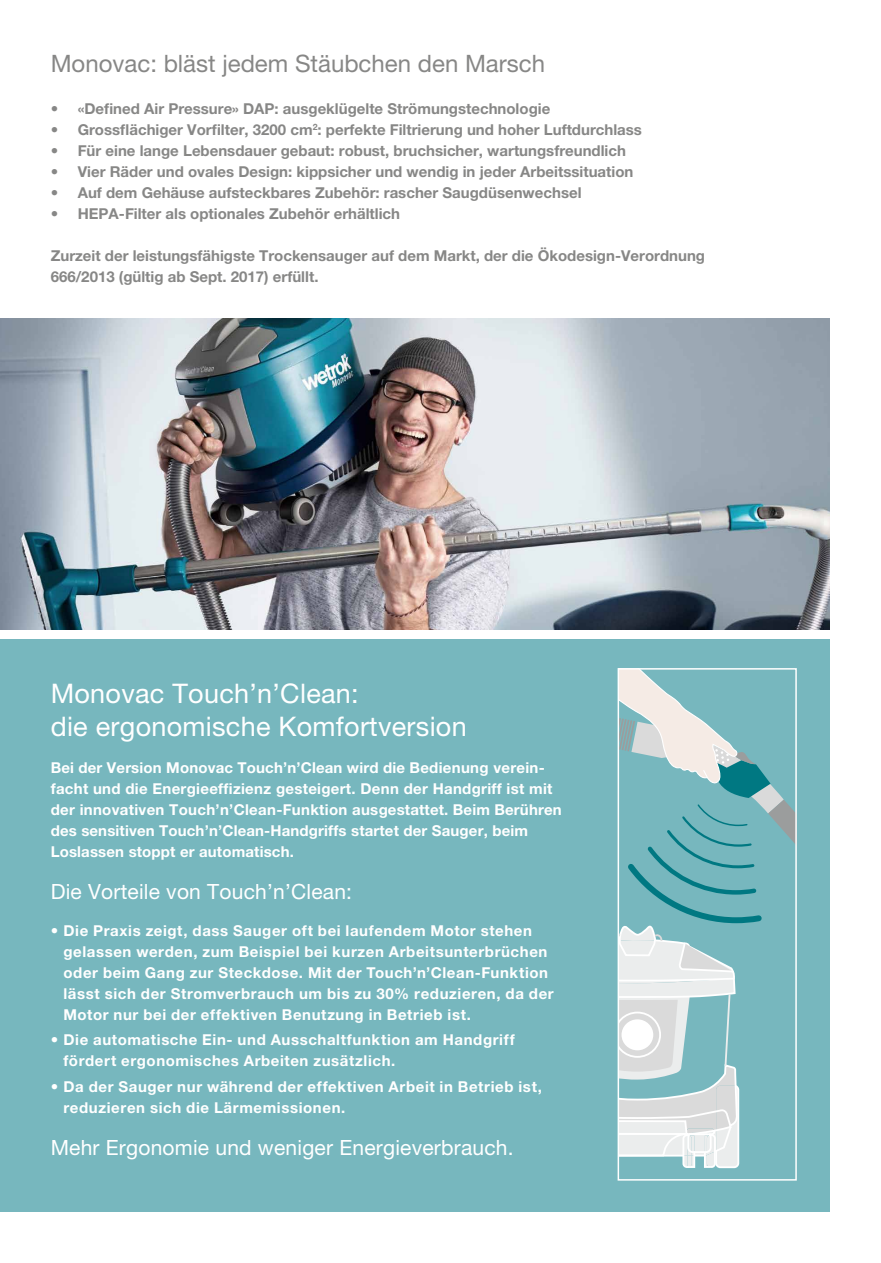
<style>
.page{position:relative;width:881px;height:1263px;background:#fff}
.page>*{position:absolute;margin:0;border:0;box-sizing:border-box;transform-origin:0 0}
.t1{font:27px/33px "Helvetica Neue LT Pro";letter-spacing:.01em;color:#fff}
.t2{font:24px "Helvetica Neue LT Pro";color:#878786}
.t3{font:21px "Helvetica Neue LT Pro";letter-spacing:.01em;color:#fff}
.t4{font:700 15px/21px "Helvetica Neue LT Pro";color:#878786}
.t5{font:700 15px/21px "Helvetica Neue LT Pro";letter-spacing:.04em;color:#fff}
.t6{font:700 15px/21px "Helvetica Neue LT Pro";letter-spacing:.01em;color:#fff}
</style>
<div class="page">
<div style="left:0;top:639px;width:829px;height:573px;background:#77b7be"></div>
<img style="left:0;top:318px;width:829px;height:312px">
<svg style="left:620px;top:671px;width:173px;height:498px"></svg>
<div style="left:617px;top:668px;width:179px;height:512px;border:2px solid #fff"></div>
<h2 class="t2" style="left:51px;top:50px;width:495px">Monovac: bläst jedem Stäubchen den Marsch</h2>
<p class="t4" style="left:51px;top:98px;width:501px">• «Defined Air Pressure» DAP: ausgeklügelte Strömungstechnologie</p>
<p class="t4" style="left:51px;top:119px;width:592px">• Grossflächiger Vorfilter, 3200 cm<sup>2</sup>: perfekte Filtrierung und hoher Luftdurchlass</p>
<p class="t4" style="left:51px;top:140px;width:576px">• Für eine lange Lebensdauer gebaut: robust, bruchsicher, wartungsfreundlich</p>
<p class="t4" style="left:51px;top:161px;width:584px">• Vier Räder und ovales Design: kippsicher und wendig in jeder Arbeitssituation</p>
<p class="t4" style="left:51px;top:182px;width:532px">• Auf dem Gehäuse aufsteckbares Zubehör: rascher Saugdüsenwechsel</p>
<p class="t4" style="left:51px;top:203px;width:351px">• HEPA-Filter als optionales Zubehör erhältlich</p>
<p class="t4" style="left:51px;top:245px;width:655px">Zurzeit der leistungsfähigste Trockensauger auf dem Markt, der die Ökodesign-Verordnung<br>666/2013 (gültig ab Sept. 2017) erfüllt.</p>
<h1 class="t1" style="left:51px;top:676px;width:417px">Monovac Touch’n’Clean:<br>die ergonomische Komfortversion</h1>
<p class="t6" style="left:51px;top:757px;width:512px">Bei der Version Monovac Touch’n’Clean wird die Bedienung verein&shy;facht und die Energieeffizienz gesteigert. Denn der Handgriff ist mit der innovativen Touch’n’Clean-Funktion aus gestattet. Beim Berühren des sensitiven Touch’n’Clean-Handgriffs startet der Sauger, beim Loslassen stoppt er automatisch.</p>
<h3 class="t3" style="left:51px;top:879px;width:303px">Die Vorteile von Touch’n’Clean:</h3>
<p class="t5" style="left:63px;top:920px;width:491px;text-indent:-13px">• Die Praxis zeigt, dass Sauger oft bei laufendem Motor stehen gelassen werden, zum Beispiel bei kurzen Arbeitsunterbrüchen oder beim Gang zur Steckdose. Mit der Touch’n’Clean-Funktion lässt sich der Stromverbrauch um bis zu 30% reduzieren, da der Motor nur bei der effektiven Benutzung in Betrieb ist.</p>
<p class="t5" style="left:63px;top:1029px;width:452px;text-indent:-13px">• Die automatische Ein- und Ausschaltfunktion am Handgriff fördert ergonomisches Arbeiten zusätzlich.</p>
<p class="t5" style="left:63px;top:1075px;width:480px;text-indent:-13px">• Da der Sauger nur während der effektiven Arbeit in Betrieb ist, reduzieren sich die Lärmemissionen.</p>
<h3 class="t3" style="left:51px;top:1135px;width:464px">Mehr Ergonomie und weniger Energieverbrauch.</h3>
</div>
